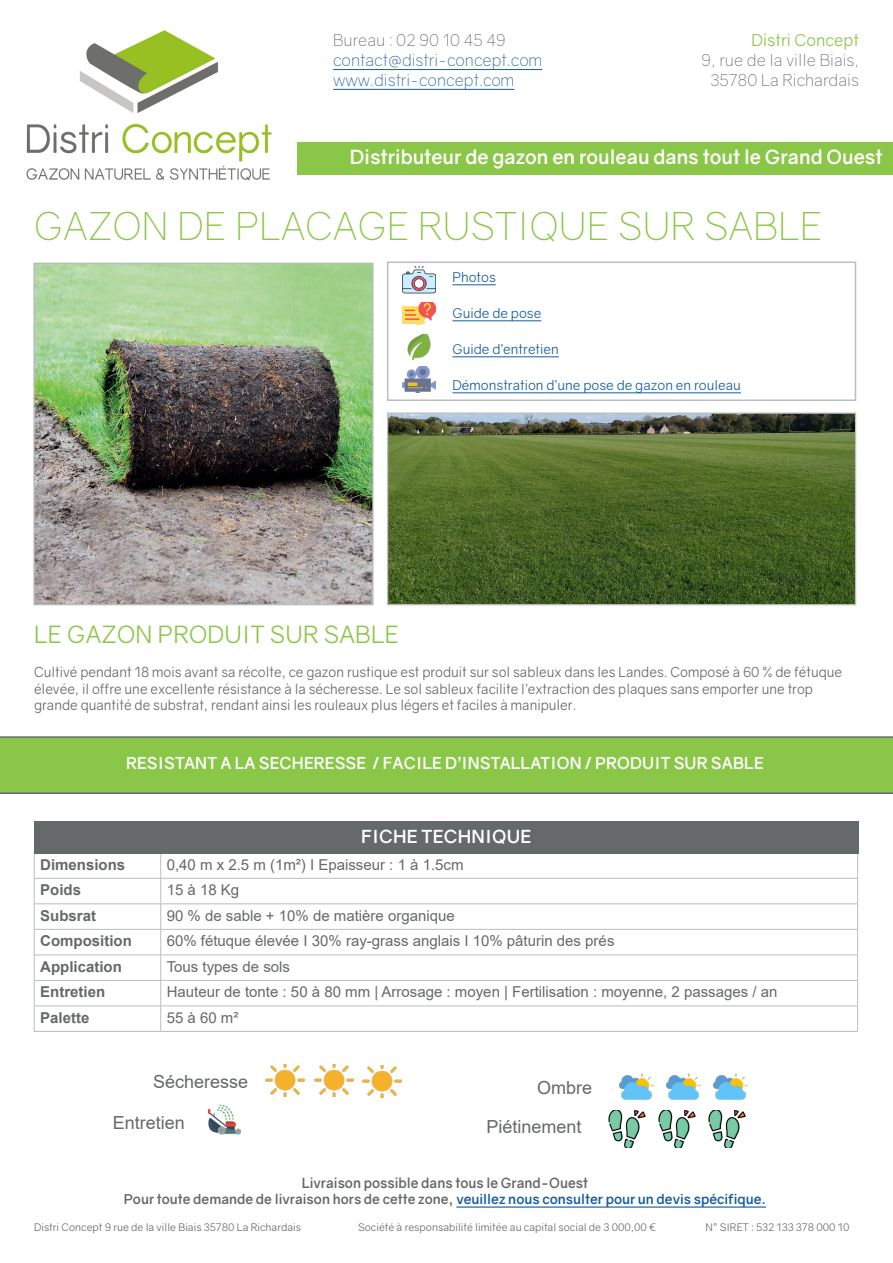
<style>
.page{position:relative;width:893px;height:1263px;background:#fff}
.page>*{position:absolute;margin:0;border:0;box-sizing:border-box;transform-origin:0 0}
.t1{font:300 39px "Gravity";letter-spacing:.01em;color:#8ac648}
.t2{font:24px "Gravity";letter-spacing:.01em;color:#8ac648}
.t3{font:700 19.5px "Gravity";color:#fff}
.t4{font:18px "Arial";color:#666969}
.t5{font:700 18px "Gravity";letter-spacing:.01em;color:#fff}
.t6{font:700 16.5px "Gravity";letter-spacing:.01em;color:#fff}
.t7{font:300 16.5px/19.8px "Gravity";color:#666969;text-align:center}
.t8{font:300 16.5px/19.8px "Gravity";color:#175d9e}
.t9{font:16.5px "Gravity";color:#8ac648}
.t10{font:15px "Arial";color:#666969}
.t11{font:700 15px "Arial";color:#666969}
.t12{font:13.95px/16.8px "Gravity";color:#666969}
.t13{font:700 13.95px "Gravity";color:#666969}
.t14{font:700 13.5px "Gravity";color:#666969}
.t15{font:13.5px "Gravity";color:#175d9e}
.t16{font:10.5px "Gravity";color:#666969}
.s1{color:#175d9e}
</style>
<div class="page">
<img style="left:26px;top:30px;width:246px;height:151px">
<hr style="left:333px;top:69px;width:209px;height:1px;background:#175d9e">
<hr style="left:333px;top:89px;width:181px;height:1px;background:#175d9e">
<div style="left:298px;top:142px;width:595px;height:33px;background:#8ac648"></div>
<div style="left:0;top:736px;width:893px;height:58px;background:#8ac648"></div>
<img style="left:35px;top:265px;width:337px;height:338px">
<div style="left:33px;top:263px;width:341px;height:342px;border:1px solid #bbbdbe"></div>
<div style="left:387px;top:261px;width:469px;height:140px;border:2px solid #bbbdbe"></div>
<hr style="left:34px;top:878px;width:127px;height:1px;background:#bbbdbe">
<hr style="left:161px;top:878px;width:697px;height:1px;background:#bbbdbe">
<hr style="left:34px;top:903px;width:127px;height:1px;background:#bbbdbe">
<hr style="left:161px;top:903px;width:697px;height:1px;background:#bbbdbe">
<hr style="left:34px;top:929px;width:127px;height:1px;background:#bbbdbe">
<hr style="left:161px;top:929px;width:697px;height:1px;background:#bbbdbe">
<hr style="left:34px;top:954px;width:127px;height:1px;background:#bbbdbe">
<hr style="left:161px;top:954px;width:697px;height:1px;background:#bbbdbe">
<hr style="left:34px;top:980px;width:127px;height:1px;background:#bbbdbe">
<hr style="left:161px;top:980px;width:697px;height:1px;background:#bbbdbe">
<hr style="left:34px;top:1006px;width:127px;height:1px;background:#bbbdbe">
<svg style="left:34px;top:853px;width:1px;height:178px"></svg>
<hr style="left:161px;top:1006px;width:697px;height:1px;background:#bbbdbe">
<svg style="left:160px;top:853px;width:1px;height:178px"></svg>
<svg style="left:857px;top:853px;width:1px;height:178px"></svg>
<hr style="left:34px;top:1031px;width:127px;height:1px;background:#bbbdbe">
<hr style="left:161px;top:1031px;width:697px;height:1px;background:#bbbdbe">
<div style="left:34px;top:821px;width:825px;height:32px;background:#666969"></div>
<hr style="left:452px;top:284px;width:44px;height:1px;background:#175d9e">
<hr style="left:452px;top:320px;width:89px;height:1px;background:#175d9e">
<hr style="left:452px;top:356px;width:107px;height:1px;background:#175d9e">
<hr style="left:452px;top:392px;width:289px;height:1px;background:#175d9e">
<img style="left:389px;top:414px;width:465px;height:189px">
<div style="left:387px;top:412px;width:469px;height:193px;border:1px solid #bbbdbe"></div>
<img style="left:403px;top:266px;width:32px;height:28px">
<img style="left:403px;top:302px;width:32px;height:23px">
<img style="left:407px;top:334px;width:24px;height:25px">
<img style="left:403px;top:367px;width:32px;height:26px">
<hr style="left:456px;top:1206px;width:310px;height:1px;background:#175d9e">
<img style="left:266px;top:1064px;width:39px;height:32px">
<img style="left:314px;top:1064px;width:39px;height:32px">
<img style="left:608px;top:1111px;width:38px;height:37px">
<img style="left:658px;top:1111px;width:38px;height:37px">
<img style="left:619px;top:1073px;width:34px;height:27px">
<img style="left:667px;top:1073px;width:34px;height:27px">
<img style="left:713px;top:1073px;width:34px;height:27px">
<img style="left:208px;top:1104px;width:32px;height:31px">
<img style="left:362px;top:1065px;width:39px;height:32px">
<img style="left:708px;top:1111px;width:38px;height:37px">
<p class="t7" style="left:333px;top:30px;width:174px">Bureau : 02 90 10 45 49</p>
<p class="t8" style="left:333px;top:50px;width:211px">contact@distri-concept.com www.distri-concept.com</p>
<p class="t9" style="left:751px;top:30px;width:109px">Distri Concept</p>
<p class="t7" style="left:702px;top:50px;width:159px">9, rue de la ville Biais,<br>35780 La Richardais</p>
<h3 class="t3" style="left:350px;top:144px;width:534px">Distributeur de gazon en rouleau dans tout le Grand Ouest</h3>
<p class="t1" style="left:34px;top:203px;width:789px">GAZON DE PLACAGE RUSTIQUE SUR SABLE</p>
<p class="t15" style="left:452px;top:269px;width:45px">Photos</p>
<p class="t15" style="left:452px;top:305px;width:90px">Guide de pose</p>
<p class="t15" style="left:452px;top:341px;width:108px">Guide d’entretien</p>
<p class="t15" style="left:452px;top:377px;width:290px">Démonstration d’une pose de gazon en rouleau</p>
<p class="t2" style="left:34px;top:620px;width:366px">LE GAZON PRODUIT SUR SABLE</p>
<p class="t12" style="left:34px;top:663px;width:809px">Cultivé pendant 18 mois avant sa récolte, ce gazon rustique est produit sur sol sableux dans les Landes. Composé à 60 % de fétuque élevée, il offre une excellente résistance à la sécheresse. Le sol sableux facilite l’extraction des plaques sans emporter une trop grande quantité de substrat, rendant ainsi les rouleaux plus légers et faciles à manipuler.</p>
<p class="t6" style="left:126px;top:753px;width:639px">RESISTANT A LA SECHERESSE / FACILE D’INSTALLATION / PRODUIT SUR SABLE</p>
<p class="t5" style="left:361px;top:825px;width:172px">FICHE TECHNIQUE</p>
<p class="t11" style="left:40px;top:854px;width:87px">Dimensions</p>
<p class="t10" style="left:167px;top:854px;width:298px">0,40 m x 2.5 m (1m²) I Epaisseur : 1 à 1.5cm</p>
<p class="t11" style="left:40px;top:879px;width:42px">Poids</p>
<p class="t10" style="left:167px;top:880px;width:74px">15 à 18 Kg</p>
<p class="t11" style="left:40px;top:905px;width:57px">Subsrat</p>
<p class="t10" style="left:167px;top:905px;width:290px">90 % de sable + 10% de matière organique</p>
<p class="t11" style="left:40px;top:930px;width:93px">Composition</p>
<p class="t10" style="left:167px;top:931px;width:449px">60% fétuque élevée I 30% ray-grass anglais I 10% pâturin des prés</p>
<p class="t11" style="left:40px;top:956px;width:83px">Application</p>
<p class="t10" style="left:167px;top:956px;width:125px">Tous types de sols</p>
<p class="t11" style="left:40px;top:981px;width:67px">Entretien</p>
<p class="t10" style="left:167px;top:982px;width:612px">Hauteur de tonte : 50 à 80 mm | Arrosage : moyen | Fertilisation : moyenne, 2 passages / an</p>
<p class="t11" style="left:40px;top:1007px;width:51px">Palette</p>
<p class="t10" style="left:167px;top:1007px;width:73px">55 à 60 m²</p>
<p class="t4" style="left:153px;top:1069px;width:97px">Sécheresse</p>
<p class="t4" style="left:537px;top:1075px;width:57px">Ombre</p>
<p class="t4" style="left:113px;top:1111px;width:74px">Entretien</p>
<p class="t4" style="left:486px;top:1114px;width:97px">Piétinement</p>
<p class="t13" style="left:302px;top:1174px;width:288px">Livraison possible dans tous le Grand-Ouest</p>
<p class="t14" style="left:124px;top:1191px;width:644px">Pour toute demande de livraison hors de cette zone, <span class="s1">veuillez nous consulter pour un devis spécifique.</span></p>
<p class="t16" style="left:34px;top:1221px;width:269px">Distri Concept 9 rue de la ville Biais 35780 La Richardais</p>
<p class="t16" style="left:358px;top:1221px;width:300px">Société à responsabilité limitée au capital social de 3 000,00 €</p>
<p class="t16" style="left:706px;top:1221px;width:145px">N° SIRET : 532 133 378 000 10</p>
</div>
